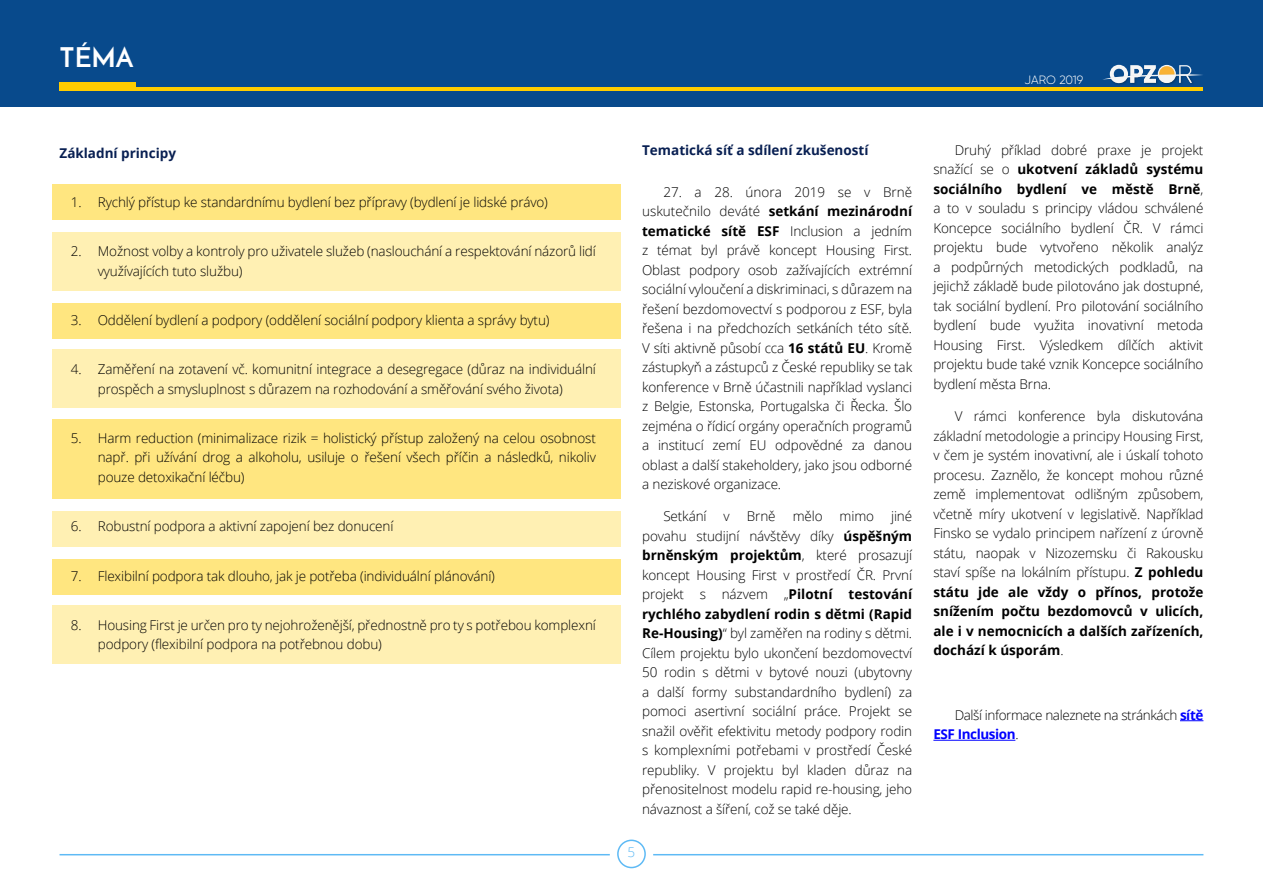
<style>
.page{position:relative;width:1263px;height:893px;background:#fff}
.page>*{position:absolute;margin:0;border:0;box-sizing:border-box;transform-origin:0 0}
.t1{font:700 27px "Josefin Sans";color:#fff}
.t2{font:300 13.5px/19.5px "Open Sans";letter-spacing:-.01em;color:#000;text-align:justify}
.t3{font:300 13.5px/19.5px "Open Sans";letter-spacing:-.03em;color:#000}
.t4{font:700 13.5px "Open Sans";color:#081f52}
.t5{font:300 13.5px "Open Sans";color:#5ebaf5}
.t6{font:300 12px "Gilroy";letter-spacing:-.005em;color:#fff}
.s1{font-weight:700}
.s2{font-weight:700;color:#00f}
</style>
<div class="page">
<div style="left:0;top:0;width:1263px;height:106px;background:#084a8c"></div>
<div style="left:617px;top:840px;width:29px;height:28px;border:2px solid #5ebaf5;border-radius:50%"></div>
<hr style="left:653px;top:854px;width:550px;height:1px;background:#5ebaf5">
<hr style="left:60px;top:854px;width:550px;height:1px;background:#5ebaf5">
<img style="left:1115px;top:83px;width:78px;height:2px">
<svg style="left:1103px;top:65px;width:100px;height:18px"></svg>
<div style="left:52px;top:605px;width:569px;height:58px;background:#fff0b3"></div>
<div style="left:52px;top:184px;width:569px;height:35px;background:#ffe680"></div>
<div style="left:52px;top:303px;width:569px;height:35px;background:#ffe680"></div>
<div style="left:52px;top:512px;width:569px;height:35px;background:#fff0b3"></div>
<div style="left:52px;top:559px;width:569px;height:36px;background:#ffe680"></div>
<div style="left:52px;top:232px;width:569px;height:58px;background:#fff0b3"></div>
<div style="left:52px;top:349px;width:569px;height:58px;background:#fff0b3"></div>
<div style="left:52px;top:419px;width:569px;height:80px;background:#ffe680"></div>
<div style="left:60px;top:82px;width:76px;height:8px;background:#fc0"></div>
<hr style="left:60px;top:87px;width:1143px;height:3px;background:#fc0">
<svg style="left:1180px;top:720px;width:23px;height:1px"></svg>
<hr style="left:933px;top:740px;width:82px;height:1px;background:#00f">
<h1 class="t1" style="left:60px;top:41px;width:75px">TÉMA</h1>
<p class="t4" style="left:60px;top:143px;width:118px">Základní principy</p>
<p class="t2" style="left:71px;top:192px;width:479px">1. Rychlý přístup ke standardnímu bydlení bez přípravy (bydlení je lidské právo)</p>
<p class="t2" style="left:98px;top:241px;width:500px;text-indent:-27px">2. Možnost volby a kontroly pro uživatele služeb (naslouchání a respektování názorů lidí využívajících tuto službu)</p>
<p class="t2" style="left:71px;top:310px;width:480px">3. Oddělení bydlení a podpory (oddělení sociální podpory klienta a správy bytu)</p>
<p class="t2" style="left:71px;top:359px;width:527px;text-align:center">4. Zaměření na zotavení vč. komunitní integrace a desegregace (důraz na individuální prospěch a smysluplnost s důrazem na rozhodování a směřování svého života)</p>
<p class="t2" style="left:98px;top:428px;width:500px;text-indent:-27px">5. Harm reduction (minimalizace rizik = holistický přístup založený na celou osobnost např. při užívání drog a alkoholu, usiluje o řešení všech příčin a následků, nikoliv pouze detoxikační léčbu)</p>
<p class="t2" style="left:71px;top:516px;width:324px">6. Robustní podpora a aktivní zapojení bez donucení</p>
<p class="t2" style="left:71px;top:565px;width:426px">7. Flexibilní podpora tak dlouho, jak je potřeba (individuální plánování)</p>
<p class="t2" style="left:98px;top:615px;width:500px;text-indent:-27px">8. Housing First je určen pro ty nejohroženější, přednostně pro ty s potřebou komplexní podpory (flexibilní podpora na potřebnou dobu)</p>
<p class="t6" style="left:1025px;top:72px;width:60px">JARO 2019</p>
<p class="t4" style="left:642px;top:140px;width:228px">Tematická síť a sdílení zkušeností</p>
<p class="t2" style="left:642px;top:182px;width:272px;text-indent:21px">27. a 28. února 2019 se v Brně uskutečnilo deváté <span class="s1">setkání mezinárodní tematické sítě ESF</span> Inclusion a jedním z témat byl právě koncept Housing First.<br>Oblast podpory osob zažívajících extrémní sociální vyloučení a diskriminaci, s důrazem na řešení bezdomovectví s podporou z ESF, byla řešena i na předchozích setkáních této sítě.<br>V síti aktivně působí cca <span class="s1">16 států EU</span>. Kromě zástupkyň a zástupců z České republiky se tak konference v Brně účastnili například vyslanci z Belgie, Estonska, Portugalska či Řecka. Šlo zejména o řídicí orgány operačních programů a institucí zemí EU odpovědné za danou oblast a další stakeholdery, jako jsou odborné a neziskové organizace.</p>
<p class="t2" style="left:663px;top:506px;width:45px">Setkání</p>
<p class="t2" style="left:724px;top:506px;width:8px">v</p>
<p class="t2" style="left:747px;top:506px;width:30px">Brně</p>
<p class="t2" style="left:793px;top:506px;width:31px">mělo</p>
<p class="t2" style="left:840px;top:506px;width:36px">mimo</p>
<p class="t2" style="left:642px;top:506px;width:272px;text-indent:249px">jiné povahu studijní návštěvy díky <span class="s1">úspěšným brněnským projektům</span>, které prosazují koncept Housing First v prostředí ČR. První projekt s názvem „<span class="s1">Pilotní testování rychlého zabydlení rodin s dětmi (Rapid Re-Housing)</span>“ byl zaměřen na rodiny s dětmi.<br>Cílem projektu bylo ukončení bezdomovectví 50 rodin s dětmi v bytové nouzi (ubytovny a další formy substandardního bydlení) za pomoci asertivní sociální práce. Projekt se snažil ověřit efektivitu metody podpory rodin s komplexními potřebami v prostředí České republiky. V projektu byl kladen důraz na přenositelnost modelu rapid re-housing, jeho návaznost a šíření, což se také děje.</p>
<p class="t5" style="left:628px;top:843px;width:9px">5</p>
<p class="t2" style="left:933px;top:140px;width:272px;text-indent:21px">Druhý příklad dobré praxe je projekt snažící se o <span class="s1">ukotvení základů systému sociálního bydlení ve městě Brně</span>, a to v souladu s principy vládou schválené Koncepce sociálního bydlení ČR. V rámci projektu bude vytvořeno několik analýz a podpůrných metodických podkladů, na jejichž základě bude pilotováno jak dostupné, tak sociální bydlení. Pro pilotování sociálního bydlení bude využita inovativní metoda Housing First. Výsledkem dílčích aktivit projektu bude také vznik Koncepce sociálního bydlení města Brna.</p>
<p class="t2" style="left:933px;top:406px;width:272px;text-indent:21px">V rámci konference byla diskutována základní metodologie a principy Housing First, v čem je systém inovativní, ale i úskalí tohoto procesu. Zaznělo, že koncept mohou různé země implementovat odlišným způsobem, včetně míry ukotvení v legislativě. Například Finsko se vydalo principem nařízení z úrovně státu, naopak v Nizozemsku či Rakousku staví spíše na lokálním přístupu. <span class="s1">Z pohledu státu jde ale vždy o přínos, protože snížením počtu bezdomovců v ulicích, ale i v nemocnicích a dalších zařízeních, dochází k úsporám</span>.</p>
<p class="t3" style="left:933px;top:705px;width:272px;text-indent:21px">Další informace naleznete na stránkách <span class="s2">sítě<br>ESF Inclusion</span>.</p>
</div>
